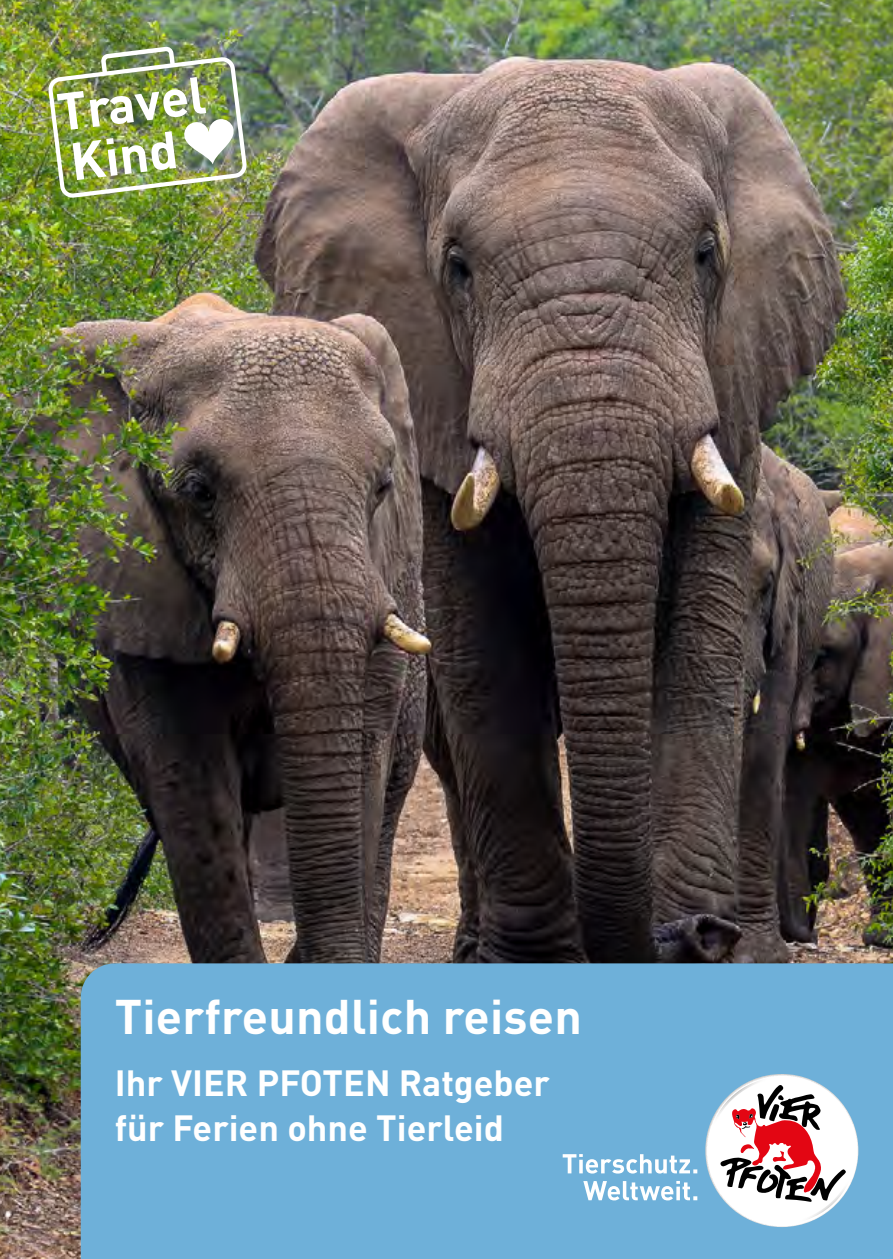
<style>
.page{position:relative;width:893px;height:1259px;background:#fff}
.page>*{position:absolute;margin:0;border:0;box-sizing:border-box;transform-origin:0 0}
.t1{font:700 51.9px/50.7px "DIN Pro";color:#fff}
.Headline{font:700 48px "DIN Pro";letter-spacing:.005em;color:#fff}
.Fliesstext{font:700 36px "DIN Pro";color:#fff}
</style>
<div class="page">
<img style="left:0;top:0;width:893px;height:1259px">
<div style="left:81px;top:963px;width:812px;height:296px;background:#6eb0d9"></div>
<svg style="left:707px;top:1073px;width:150px;height:156px"></svg>
<svg style="left:583px;top:1181px;width:114px;height:19px"></svg>
<svg style="left:563px;top:1154px;width:134px;height:19px"></svg>
<img style="left:49px;top:44px;width:197px;height:152px">
<h1 class="t1" style="left:54px;top:84px;width:151px;rotate:-7deg">Travel<br>Kind</h1>
<p class="Headline" style="left:115px;top:979px;width:469px">Tierfreundlich reisen</p>
<p class="Fliesstext" style="left:115px;top:1054px;width:437px">Ihr VIER PFOTEN Ratgeber</p>
<p class="Fliesstext" style="left:115px;top:1099px;width:391px">für Ferien ohne Tierleid</p>
</div>
